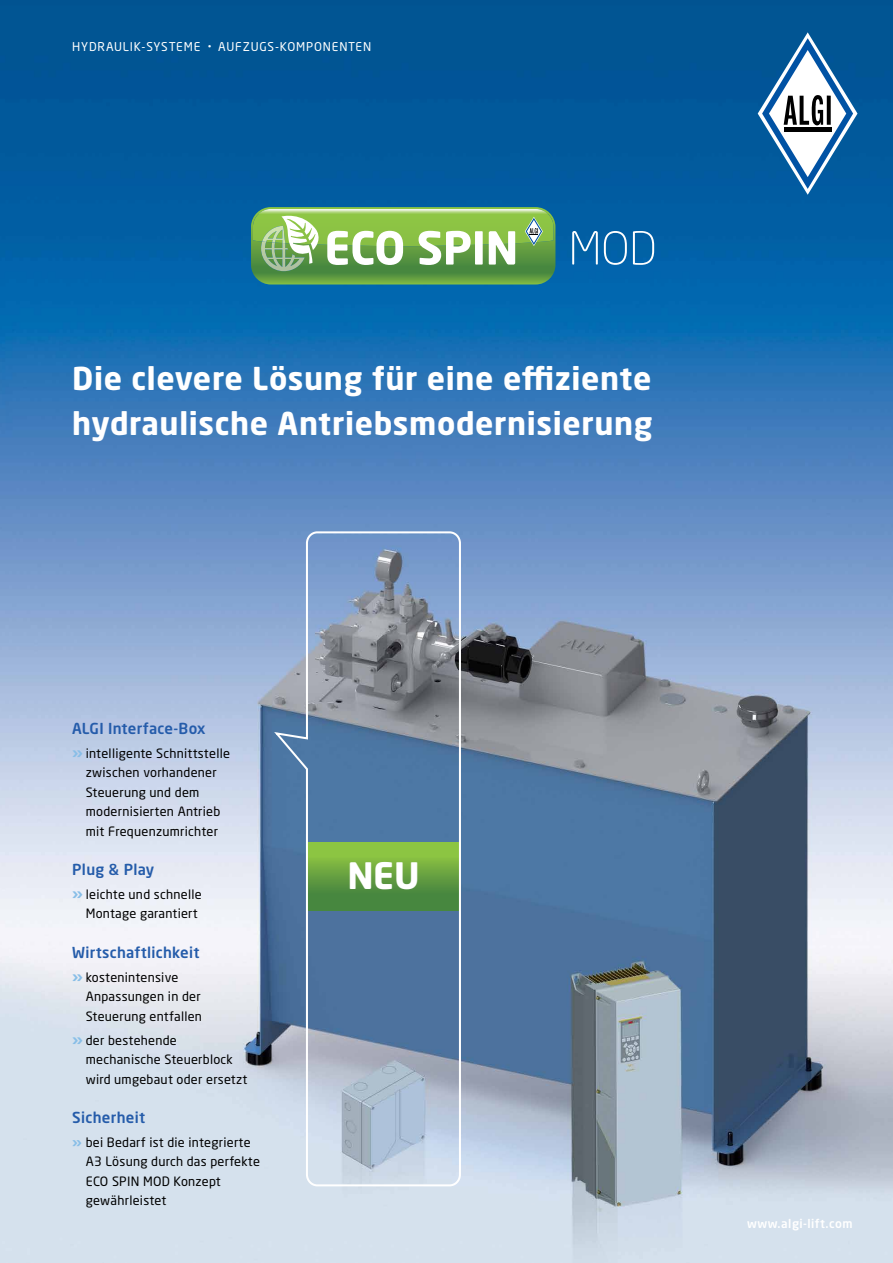
<style>
.page{position:relative;width:893px;height:1263px;background:#fff}
.page>*{position:absolute;margin:0;border:0;box-sizing:border-box;transform-origin:0 0}
.t1{font:700 36px "Neo Sans Pro";color:#fff}
.t2{font:700 31.2px/45.6px "Neo Sans Pro";letter-spacing:.02em;color:#fff}
.t3{font:500 15px "Neo Sans Pro";letter-spacing:.02em;color:#255caa}
.t4{font:12.75px/19.5px "Neo Sans Pro";letter-spacing:.02em;color:#000}
.t5{font:12px "Neo Sans Pro";letter-spacing:.07em;color:#fff}
.t6{font:500 12px "Neo Sans Pro";letter-spacing:.04em;color:#fff}
.s1{font-size:7.5px}
.s2{font-weight:700;font-size:15px;color:#88bee7}
.s3{font-weight:700;font-size:13.5px;color:#88bee7}
</style>
<div class="page">
<img style="left:0;top:0;width:893px;height:1263px">
<svg style="left:758px;top:32px;width:99px;height:163px"></svg>
<svg style="left:272px;top:530px;width:190px;height:657px;background:#7b96a9"></svg>
<svg style="left:251px;top:207px;width:304px;height:77px"></svg>
<svg style="left:572px;top:231px;width:26px;height:34px"></svg>
<svg style="left:604px;top:231px;width:23px;height:34px"></svg>
<svg style="left:633px;top:231px;width:21px;height:34px"></svg>
<p class="t5" style="left:72px;top:39px;width:300px">HYDRAULIK-SYSTEME <span class="s1">•</span> AUFZUGS-KOMPONENTEN</p>
<h2 class="t2" style="left:72px;top:354px;width:582px">Die clevere Lösung für eine effiziente hydraulische Antriebsmodernisierung</h2>
<p class="t3" style="left:72px;top:719px;width:135px">ALGI Interface-Box</p>
<p class="t4" style="left:86px;top:743px;width:146px;text-indent:-14px"><span class="s2">»</span> intelligente Schnittstelle zwischen vorhandener<br>Steuerung und dem modernisierten Antrieb mit Frequenzumrichter</p>
<p class="t3" style="left:72px;top:860px;width:84px">Plug &amp; Play</p>
<p class="t4" style="left:86px;top:884px;width:117px;text-indent:-13px"><span class="s2">»</span> leichte und schnelle<br>Montage garantiert</p>
<p class="t3" style="left:72px;top:942px;width:129px">Wirtschaftlichkeit</p>
<p class="t4" style="left:86px;top:967px;width:118px;text-indent:-13px"><span class="s2">»</span> kostenintensive<br>Anpassungen in der<br>Steuerung entfallen</p>
<p class="t4" style="left:86px;top:1030px;width:163px;text-indent:-13px"><span class="s2">»</span> der bestehende mechanische Steuerblock wird umgebaut oder ersetzt</p>
<p class="t3" style="left:72px;top:1107px;width:74px">Sicherheit</p>
<p class="t4" style="left:86px;top:1132px;width:176px;text-indent:-14px"><span class="s3">»</span> bei Bedarf ist die integrierte<br>A3 Lösung durch das perfekte<br>ECO SPIN MOD Konzept gewährleistet</p>
<h1 class="t1" style="left:347px;top:853px;width:74px">NEU</h1>
<p class="t6" style="left:747px;top:1216px;width:107px">www.algi-lift.com</p>
</div>
